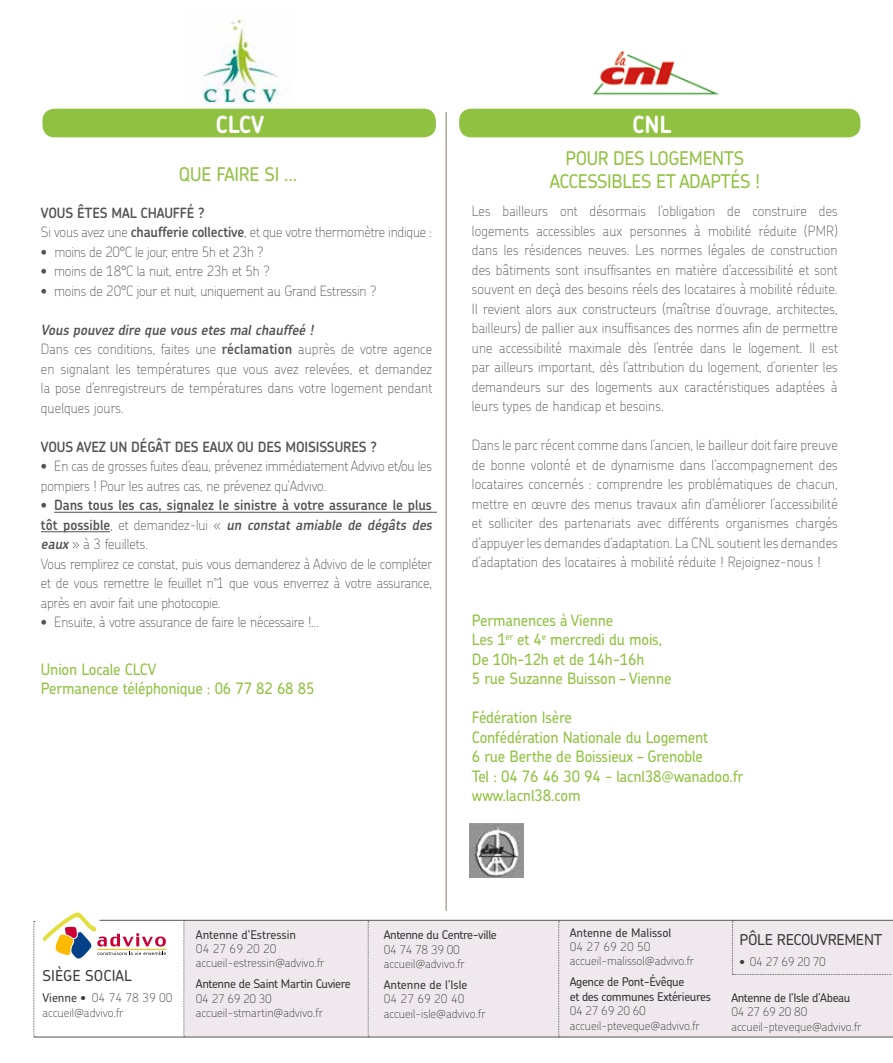
<style>
.page{position:relative;width:893px;height:1063px;background:#fff}
.page>*{position:absolute;margin:0;border:0;box-sizing:border-box;transform-origin:0 0}
.t1{font:700 23.7px "Chevin";color:#fff;scale:.95 1}
.t2{font:500 18.9px/22.5px "Chevin";letter-spacing:-.02em;color:#90c141;text-align:center;scale:.95 1}
.t3{font:500 15.75px/19.5px "Chevin";letter-spacing:-.01em;color:#90c141;scale:.95 1}
.t4{font:500 15px "Chevin";letter-spacing:-.02em;color:#3a3a39}
.t5{font:500 15px "Chevin";color:#3a3a39}
.t6{font:100 14.1px/19.5px "Chevin";letter-spacing:-.01em;color:#535352;scale:.95 1}
.t7{font:100 14.1px/19.5px "Chevin";letter-spacing:.01em;color:#535352;scale:.95 1}
.t8{font:600 14.1px "Chevin";letter-spacing:-.01em;color:#535352;scale:.95 1}
.t9{font:100 12px/14.4px "Chevin";color:#3a3a39}
.t10{font:500 12px/14.4px "Chevin";letter-spacing:-.03em;color:#3a3a39}
.t11{font:500 12px "Chevin";color:#3a3a39}
.s1{font-weight:600}
.s2{font-weight:600;font-style:italic}
.s3{font-weight:500}
</style>
<div class="page">
<div style="left:184px;top:920px;width:709px;height:117px;background:#efe9ed"></div>
<div style="left:42px;top:109px;width:394px;height:28px;background:#90c141;border-radius:12px"></div>
<img style="left:592px;top:50px;width:127px;height:46px">
<img style="left:202px;top:18px;width:79px;height:85px">
<hr style="left:99px;top:920px;width:794px;height:1px;background:#565655">
<hr style="left:34px;top:1037px;width:859px;height:1px;background:#565655">
<svg style="left:368px;top:921px;width:1px;height:116px"></svg>
<svg style="left:33px;top:108px;width:133px;height:930px"></svg>
<svg style="left:184px;top:921px;width:1px;height:116px"></svg>
<svg style="left:558px;top:921px;width:2px;height:116px"></svg>
<hr style="left:445px;top:112px;width:2px;height:799px;background:#b5a59b">
<svg style="left:732px;top:921px;width:161px;height:54px"></svg>
<div style="left:459px;top:109px;width:401px;height:28px;background:#90c141;border-radius:12px"></div>
<div style="left:28px;top:207px;width:417px;height:526px;background:#fff"></div>
<hr style="left:54px;top:512px;width:383px;height:1px;background:#535352">
<hr style="left:41px;top:531px;width:69px;height:1px;background:#535352">
<img style="left:469px;top:823px;width:54px;height:54px">
<h1 class="t1" style="left:215px;top:109px;width:53px">CLCV</h1>
<h2 class="t2" style="left:179px;top:162px;width:126px">QUE FAIRE SI …</h2>
<p class="t6" style="left:41px;top:203px;width:413px"><span class="s1">VOUS ÊTES MAL CHAUFFÉ ?<br></span>Si vous avez une <span class="s1">chaufferie collective</span>, et que votre thermomètre indique :</p>
<p class="t6" style="left:41px;top:242px;width:236px">• moins de 20°C le jour, entre 5h et 23h ?</p>
<p class="t6" style="left:41px;top:261px;width:242px">• moins de 18°C la nuit, entre 23h et 5h ?</p>
<p class="t6" style="left:41px;top:281px;width:355px">• moins de 20°C jour et nuit, uniquement au Grand Estressin ?</p>
<p class="t7" style="left:41px;top:320px;width:413px"><span class="s2">Vous pouvez dire que vous etes mal chauffeé !<br></span>Dans ces conditions, faites une <span class="s1">réclamation</span> auprès de votre agence en signalant les températures que vous avez relevées, et demandez la pose d’enregistreurs de températures dans votre logement pendant quelques jours.</p>
<p class="t8" style="left:41px;top:438px;width:355px">VOUS AVEZ UN DÉGÂT DES EAUX OU DES MOISISSURES ?</p>
<p class="t6" style="left:41px;top:456px;width:413px">• En cas de grosses fuites d’eau, prévenez immédiatement Advivo et/ou les pompiers ! Pour les autres cas, ne prévenez qu’Advivo.</p>
<p class="t6" style="left:41px;top:495px;width:416px">• <span class="s1">Dans tous les cas, signalez le sinistre à votre assurance le plus tôt possible</span>, et demandez-lui « <span class="s2">un constat amiable de dégâts des eaux</span> » à 3 feuillets.<br>Vous remplirez ce constat, puis vous demanderez à Advivo de le compléter et de vous remettre le feuillet n<sup>°</sup>1 que vous enverrez à votre assurance, après en avoir fait une photocopie.</p>
<p class="t6" style="left:41px;top:612px;width:294px">• Ensuite, à votre assurance de faire le nécessaire !...</p>
<p class="t3" style="left:41px;top:659px;width:289px">Union Locale CLCV<br>Permanence téléphonique : 06 77 82 68 85</p>
<h1 class="t1" style="left:632px;top:109px;width:43px">CNL</h1>
<h2 class="t2" style="left:550px;top:147px;width:223px">POUR DES LOGEMENTS<br>ACCESSIBLES ET ADAPTÉS !</h2>
<p class="t6" style="left:472px;top:201px;width:387px;text-align:justify">Les bailleurs ont désormais l’obligation de construire des logements accessibles aux personnes à mobilité réduite (PMR) dans les résidences neuves. Les normes légales de construction des bâtiments sont insuffisantes en matière d’accessibilité et sont souvent en deçà des besoins réels des locataires à mobilité réduite.<br>Il revient alors aux constructeurs (maîtrise d’ouvrage, architectes, bailleurs) de pallier aux insuffisances des normes afin de permettre une accessibilité maximale dès l’entrée dans le logement. Il est par ailleurs important, dès l’attribution du logement, d’orienter les demandeurs sur des logements aux caractéristiques adaptées à leurs types de handicap et besoins.</p>
<p class="t6" style="left:472px;top:435px;width:387px;text-align:justify">Dans le parc récent comme dans l’ancien, le bailleur doit faire preuve de bonne volonté et de dynamisme dans l’accompagnement des locataires concernés : comprendre les problématiques de chacun, mettre en œuvre des menus travaux afin d’améliorer l’accessibilité et solliciter des partenariats avec différents organismes chargés d’appuyer les demandes d’adaptation. La CNL soutient les demandes d’adaptation des locataires à mobilité réduite ! Rejoignez-nous !</p>
<p class="t3" style="left:472px;top:610px;width:212px">Permanences à Vienne<br>Les 1<sup>er</sup> et 4<sup>e</sup> mercredi du mois,<br>De 10h-12h et de 14h-16h<br>5 rue Suzanne Buisson – Vienne</p>
<p class="t3" style="left:472px;top:707px;width:287px">Fédération Isère<br>Confédération Nationale du Logement<br>6 rue Berthe de Boissieux – Grenoble<br>Tel : 04 76 46 30 94 - lacnl38@wanadoo.fr www.lacnl38.com</p>
<p class="t5" style="left:43px;top:965px;width:91px">SIÈGE SOCIAL</p>
<p class="t9" style="left:43px;top:990px;width:132px"><span class="s3">Vienne •</span> 04 74 78 39 00 accueil@advivo.fr</p>
<p class="t11" style="left:196px;top:926px;width:102px">Antenne d’Estressin</p>
<p class="t9" style="left:196px;top:941px;width:130px">04 27 69 20 20 accueil-estressin@advivo.fr</p>
<p class="t10" style="left:196px;top:977px;width:156px">Antenne de Saint Martin Cuviere</p>
<p class="t9" style="left:196px;top:991px;width:128px">04 27 69 20 30 accueil-stmartin@advivo.fr</p>
<p class="t11" style="left:570px;top:925px;width:103px">Antenne de Malissol</p>
<p class="t9" style="left:570px;top:939px;width:126px">04 27 69 20 50 accueil-malissol@advivo.fr</p>
<p class="t10" style="left:570px;top:975px;width:143px">Agence de Pont-Évêque<br>et des communes Extérieures</p>
<p class="t9" style="left:570px;top:1004px;width:132px">04 27 69 20 60 accueil-pteveque@advivo.fr</p>
<p class="t4" style="left:739px;top:929px;width:144px">PÔLE RECOUVREMENT</p>
<p class="t9" style="left:739px;top:954px;width:88px"><span class="s3">•</span> 04 27 69 20 70</p>
<p class="t10" style="left:384px;top:927px;width:114px">Antenne du Centre-ville</p>
<p class="t9" style="left:384px;top:942px;width:83px">04 74 78 39 00 accueil@advivo.fr</p>
<p class="t11" style="left:384px;top:977px;width:85px">Antenne de l’Isle</p>
<p class="t9" style="left:384px;top:992px;width:103px">04 27 69 20 40 accueil-isle@advivo.fr</p>
<p class="t10" style="left:731px;top:990px;width:121px">Antenne de l’Isle d’Abeau</p>
<p class="t9" style="left:731px;top:1005px;width:132px">04 27 69 20 80 accueil-pteveque@advivo.fr</p>
</div>
